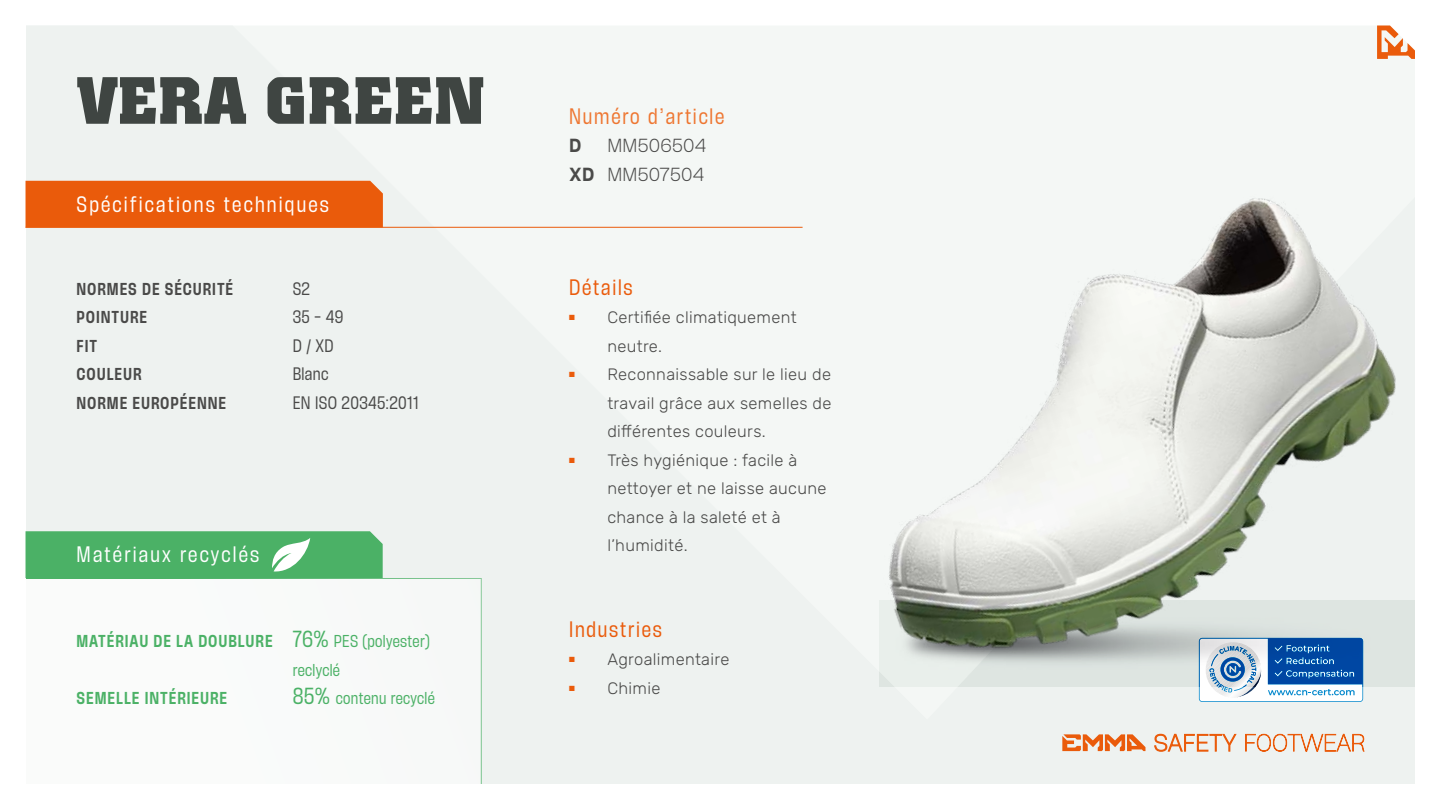
<style>
.page{position:relative;width:1441px;height:810px;background:#fff}
.page>*{position:absolute;margin:0;border:0;box-sizing:border-box;transform-origin:0 0}
.t1{font:700 66px "Colossalis";letter-spacing:.02em;color:#3f4542}
.t2{font:condensed 19.5px "Herokid";letter-spacing:.11em;color:#fff}
.t3{font:condensed 19.5px "Herokid";letter-spacing:.09em;color:#ea5b0b}
.t4{font:condensed 19.5px "Herokid";letter-spacing:.09em;color:#ee7631}
.t5{font:300 16.5px/28.5px "Rubik";letter-spacing:.02em;color:#4a4a49}
.t6{font:300 16.5px/28.5px "Herokid";letter-spacing:.02em;color:#4a4a49;text-align:right}
.t7{font:600 16.5px "Herokid";color:#4a4a49}
.t8{font:condensed 15.75px "Herokid";letter-spacing:.02em;color:#4a4a49}
.t9{font:condensed 15px/28.5px "Herokid";letter-spacing:.02em;color:#4bb166}
.t10{font:600 condensed 15px "Herokid";letter-spacing:.06em;color:#4a4a49}
.t11{font:600 condensed 15px "Herokid";letter-spacing:.06em;color:#4bb166}
.s1{font-weight:600}
.s2{font-size:20.25px}
</style>
<div class="page">
<div style="left:26px;top:26px;width:1389px;height:758px;background:#eef2f0"></div>
<svg style="left:26px;top:578px;width:455px;height:206px"></svg>
<svg style="left:1376px;top:26px;width:39px;height:33px"></svg>
<svg style="left:1154px;top:734px;width:209px;height:18px;background:#ecc7b0"></svg>
<svg style="left:1062px;top:734px;width:83px;height:17px"></svg>
<div style="left:26px;top:181px;width:357px;height:46px;background:#ea5b0b"></div>
<hr style="left:26px;top:227px;width:776px;height:1px;background:#ea5b0b">
<div style="left:26px;top:531px;width:356px;height:47px;background:#4bb166"></div>
<svg style="left:1198px;top:699px;width:164px;height:3px"></svg>
<div style="left:1395px;top:601px;width:20px;height:86px;background:#dee5e1"></div>
<img style="left:827px;top:143px;width:568px;height:556px">
<h1 class="t1" style="left:77px;top:62px;width:409px">VERA GREEN</h1>
<p class="t2" style="left:77px;top:191px;width:254px">Spécifications techniques</p>
<p class="t10" style="left:77px;top:278px;width:158px">NORMES DE SÉCURITÉ</p>
<p class="t8" style="left:293px;top:278px;width:19px">S2</p>
<p class="t10" style="left:77px;top:307px;width:72px">POINTURE</p>
<p class="t8" style="left:293px;top:306px;width:52px">35 - 49</p>
<p class="t10" style="left:77px;top:335px;width:22px">FIT</p>
<p class="t8" style="left:293px;top:335px;width:42px">D / XD</p>
<p class="t10" style="left:77px;top:364px;width:67px">COULEUR</p>
<p class="t8" style="left:293px;top:363px;width:37px">Blanc</p>
<p class="t10" style="left:77px;top:392px;width:151px">NORME EUROPÉENNE</p>
<p class="t8" style="left:293px;top:392px;width:127px">EN ISO 20345:2011</p>
<p class="t2" style="left:77px;top:542px;width:184px">Matériaux recyclés</p>
<p class="t9" style="left:293px;top:627px;width:139px;text-indent:-216px"><span class="s1">MATÉRIAU DE LA DOUBLURE</span> <span class="s2">76%</span> PES (polyester) reclyclé</p>
<p class="t11" style="left:77px;top:688px;width:152px">SEMELLE INTÉRIEURE</p>
<p class="t9" style="left:293px;top:684px;width:144px"><span class="s2">85%</span> contenu recyclé</p>
<p class="t4" style="left:569px;top:103px;width:157px">Numéro d’article</p>
<p class="t7" style="left:569px;top:133px;width:14px">D</p>
<p class="t6" style="left:569px;top:131px;width:139px">MM506504<br><span class="s1">XD</span> MM507504</p>
<p class="t3" style="left:569px;top:274px;width:65px">Détails</p>
<p class="t5" style="left:607px;top:304px;width:191px;text-indent:-38px"><sup>■</sup> Certifiée climatiquement neutre.</p>
<p class="t5" style="left:607px;top:361px;width:225px;text-align:justify;text-indent:-38px"><sup>■</sup> Reconnaissable sur le lieu de travail grâce aux semelles de différentes couleurs.</p>
<p class="t5" style="left:607px;top:446px;width:221px;text-indent:-38px"><sup>■</sup> Très hygiénique : facile à nettoyer et ne laisse aucune chance à la saleté et à l’humidité.</p>
<p class="t3" style="left:569px;top:616px;width:94px">Industries</p>
<p class="t5" style="left:569px;top:646px;width:162px"><sup>■</sup> Agroalimentaire</p>
<p class="t5" style="left:569px;top:674px;width:93px"><sup>■</sup> Chimie</p>
</div>
